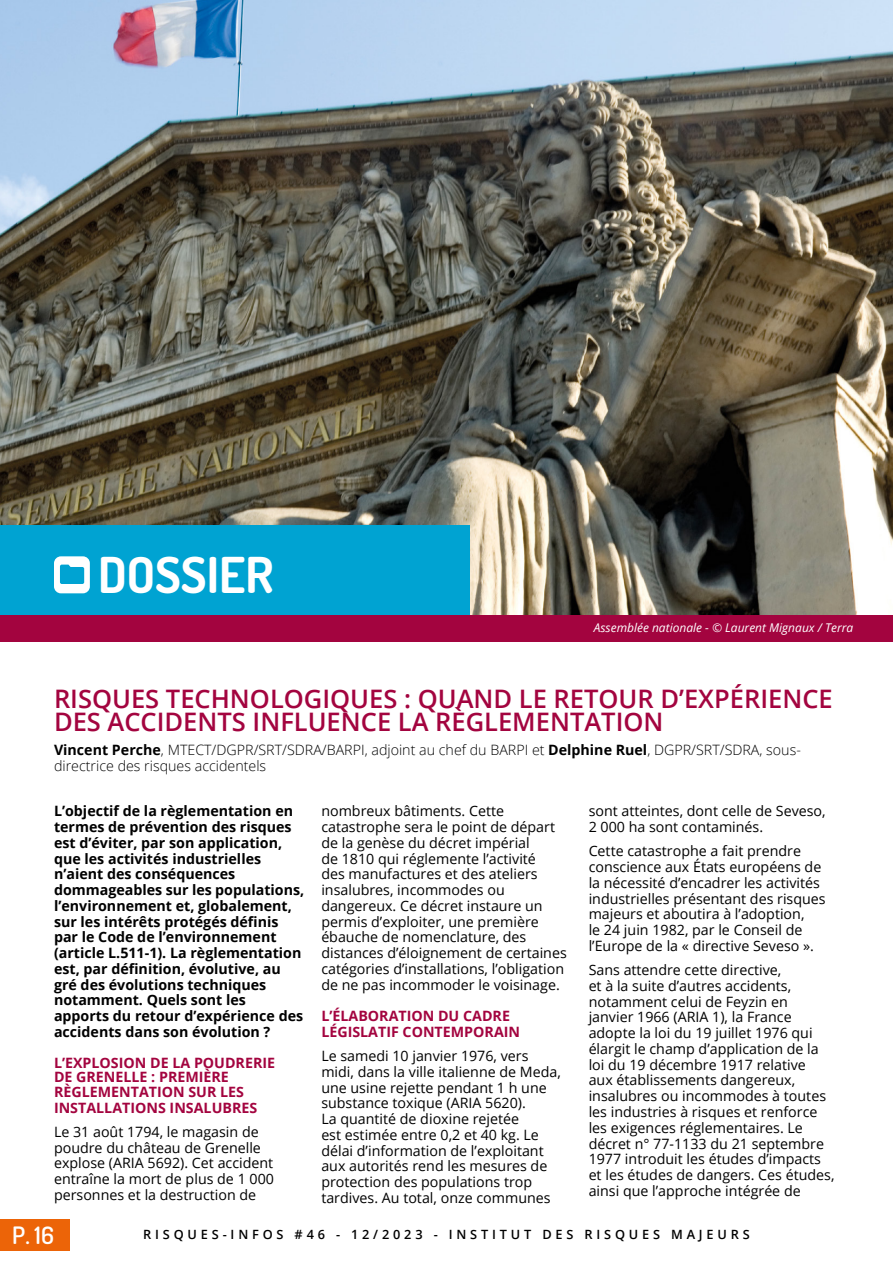
<style>
.page{position:relative;width:893px;height:1263px;background:#fff}
.page>*{position:absolute;margin:0;border:0;box-sizing:border-box;transform-origin:0 0}
.t1{font:700 49.5px "Dosis";color:#fff}
.Grand_titre_violet{font:600 25.5px/22.5px "Open Sans";color:#a3043f}
.t2{font:600 24px "Dosis";color:#fff}
.Texte_courant{font:14.25px/15.8px "Open Sans";color:#000}
.Texte_courant-2{font:700 14.25px/15.8px "Open Sans";color:#000}
.Titre_violet{font:700 14.25px/14.2px "Open Sans";color:#a3043f}
.Intro_et_auteurs{font:300 14.25px/15.8px "Open Sans";color:#000}
.t3{font:600 12.75px "Open Sans";letter-spacing:.3em;color:#000}
.t4{font:italic 12px "Open Sans";color:#fff}
.s1{font-weight:700}
</style>
<div class="page">
<div style="left:0;top:1220px;width:70px;height:31px;background:#ec6408"></div>
<div style="left:0;top:579px;width:893px;height:63px;background:#a3043f"></div>
<img style="left:0;top:0;width:893px;height:614px">
<div style="left:0;top:525px;width:470px;height:89px;background:#00a3d2"></div>
<svg style="left:54px;top:556px;width:36px;height:37px"></svg>
<p class="t1" style="left:98px;top:543px;width:177px">DOSSIER</p>
<p class="t4" style="left:594px;top:620px;width:261px">Assemblée nationale - © Laurent Mignaux / Terra</p>
<p class="Grand_titre_violet" style="left:54px;top:687px;width:780px">RISQUES TECHNOLOGIQUES : QUAND LE RETOUR D’EXPÉRIENCE<br>DES ACCIDENTS INFLUENCE LA RÈGLEMENTATION</p>
<p class="Intro_et_auteurs" style="left:54px;top:742px;width:748px"><span class="s1">Vincent Perche</span>, MTECT/DGPR/SRT/SDRA/BARPI, adjoint au chef du BARPI et <span class="s1">Delphine Ruel</span>, DGPR/SRT/SDRA, sous&shy;directrice des risques accidentels</p>
<p class="Texte_courant-2" style="left:54px;top:803px;width:252px">L’objectif de la règlementation en termes de prévention des risques est d’éviter, par son application, que les activités industrielles n’aient des conséquences dommageables sur les populations, l’environnement et, globalement, sur les intérêts protégés définis par le Code de l’environnement (article L.511-1). La règlementation est, par définition, évolutive, au gré des évolutions techniques notamment. Quels sont les apports du retour d’expérience des accidents dans son évolution ?</p>
<p class="Titre_violet" style="left:54px;top:1055px;width:223px">L’EXPLOSION DE LA POUDRERIE<br>DE GRENELLE : PREMIÈRE<br>RÈGLEMENTATION SUR LES</p>
<p class="Titre_violet" style="left:54px;top:1100px;width:205px">INSTALLATIONS INSALUBRES</p>
<p class="Texte_courant" style="left:54px;top:1123px;width:221px">Le 31 août 1794, le magasin de poudre du château de Grenelle explose (ARIA 5692). Cet accident entraîne la mort de plus de 1 000 personnes et la destruction de</p>
<p class="Texte_courant" style="left:321px;top:803px;width:247px">nombreux bâtiments. Cette catastrophe sera le point de départ de la genèse du décret impérial<br>de 1810 qui réglemente l’activité<br>des manufactures et des ateliers insalubres, incommodes ou dangereux. Ce décret instaure un permis d’exploiter, une première ébauche de nomenclature, des distances d’éloignement de certaines catégories d’installations, l’obligation de ne pas incommoder le voisinage.</p>
<p class="Titre_violet" style="left:321px;top:1007px;width:200px;line-height:15.8px">L’ÉLABORATION DU CADRE<br>LÉGISLATIF CONTEMPORAIN</p>
<p class="Texte_courant" style="left:321px;top:1047px;width:241px">Le samedi 10 janvier 1976, vers midi, dans la ville italienne de Meda, une usine rejette pendant 1 h une substance toxique (ARIA 5620).<br>La quantité de dioxine rejetée<br>est estimée entre 0,2 et 40 kg. Le délai d’information de l’exploitant aux autorités rend les mesures de protection des populations trop tardives. Au total, onze communes</p>
<p class="Texte_courant" style="left:589px;top:803px;width:239px">sont atteintes, dont celle de Seveso,<br>2 000 ha sont contaminés.</p>
<p class="Texte_courant" style="left:589px;top:843px;width:239px">Cette catastrophe a fait prendre conscience aux États européens de la nécessité d’encadrer les activités industrielles présentant des risques majeurs et aboutira à l’adoption,<br>le 24 juin 1982, par le Conseil de l’Europe de la « directive Seveso ».</p>
<p class="Texte_courant" style="left:589px;top:962px;width:247px">Sans attendre cette directive,<br>et à la suite d’autres accidents, notamment celui de Feyzin en janvier 1966 (ARIA 1), la France adopte la loi du 19 juillet 1976 qui élargit le champ d’application de la loi du 19 décembre 1917 relative<br>aux établissements dangereux, insalubres ou incommodes à toutes les industries à risques et renforce les exigences réglementaires. Le décret n° 77-1133 du 21 septembre 1977 introduit les études d’impacts et les études de dangers. Ces études, ainsi que l’approche intégrée de</p>
<h3 class="t2" style="left:12px;top:1220px;width:43px">P. 16</h3>
<p class="t3" style="left:143px;top:1226px;width:608px">RISQUES-INFOS #46 - 12/2023 - INSTITUT DES RISQUES MAJEURS</p>
</div>
